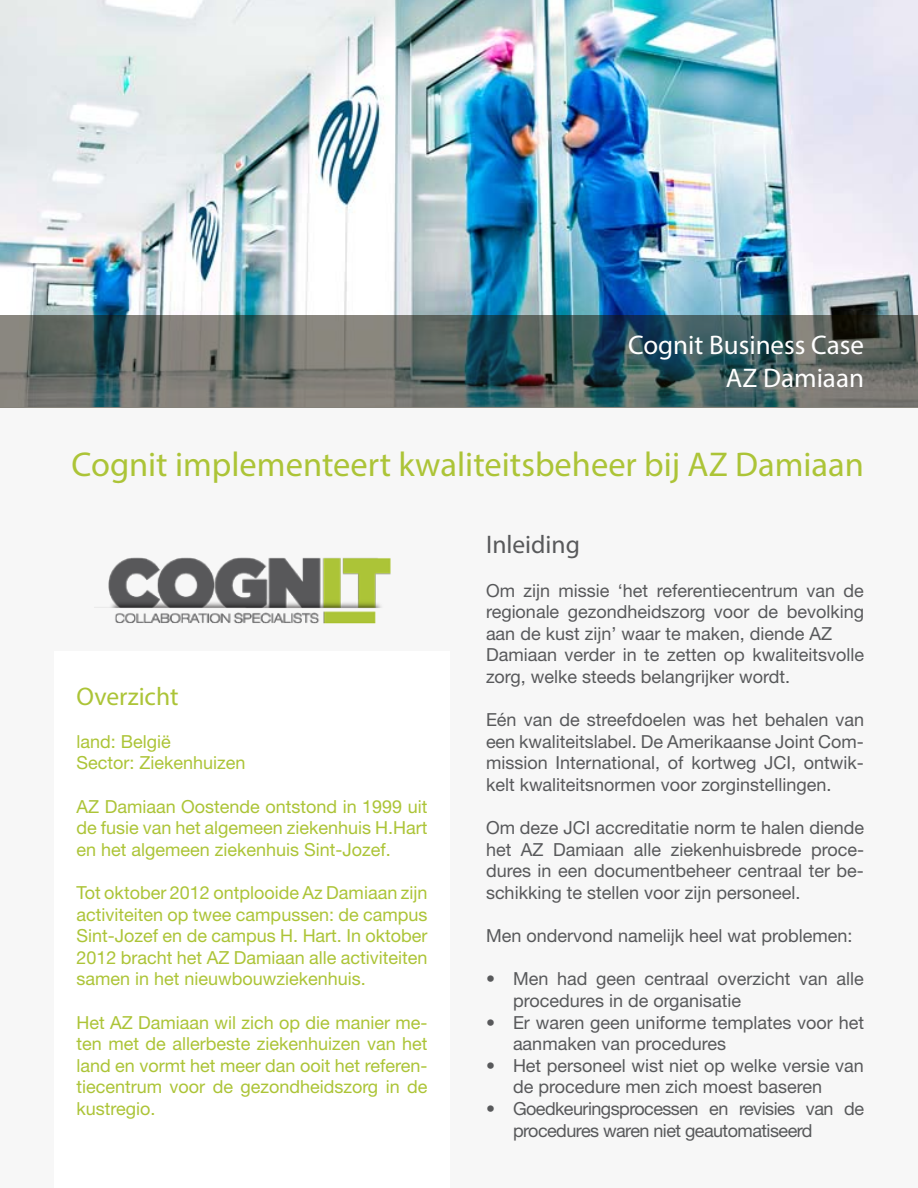
<style>
.page{position:relative;width:918px;height:1188px;background:#fff}
.page>*{position:absolute;margin:0;border:0;box-sizing:border-box;transform-origin:0 0}
.t1{font:34.5px "Myriad Pro";color:#acc437}
.t2{font:27px/32.4px "Myriad Pro";color:#fff;text-align:right}
.t3{font:25.5px "Myriad Pro";color:#58595b}
.t4{font:25.5px "Myriad Pro";color:#acc437}
.t5{font:18px/21.6px "Helvetica Neue LT Std";color:#58595b}
.t6{font:18px/21.6px "Helvetica Neue LT Std";color:#acc437;text-align:justify}
.t7{font:18px/21.6px "Helvetica Neue LT Std";letter-spacing:-.03em;color:#58595b}
</style>
<div class="page">
<div style="left:0;top:408px;width:918px;height:780px;background:#f7f7f7"></div>
<div style="left:54px;top:652px;width:396px;height:536px;background:#fff"></div>
<img style="left:0;top:0;width:918px;height:315px">
<svg style="left:0;top:315px;width:918px;height:93px;background:#576664"></svg>
<img style="left:94px;top:557px;width:297px;height:67px">
<h2 class="t2" style="left:628px;top:329px;width:237px">Cognit Business Case<br>AZ Damiaan</h2>
<h1 class="t1" style="left:71px;top:443px;width:794px">Cognit implementeert kwaliteitsbeheer bij AZ Damiaan</h1>
<h3 class="t4" style="left:76px;top:680px;width:104px">Overzicht</h3>
<p class="t6" style="left:76px;top:730px;width:171px">land: België<br>Sector: Ziekenhuizen</p>
<p class="t6" style="left:76px;top:795px;width:353px">AZ Damiaan Oostende ontstond in 1999 uit de fusie van het algemeen ziekenhuis H.Hart en het algemeen ziekenhuis Sint-Jozef.</p>
<p class="t6" style="left:76px;top:881px;width:353px">Tot oktober 2012 ontplooide Az Damiaan zijn activiteiten op twee campussen: de campus Sint-Jozef en de campus H. Hart. In oktober 2012 bracht het AZ Damiaan alle activiteiten samen in het nieuwbouwziekenhuis.</p>
<p class="t6" style="left:76px;top:1011px;width:353px">Het AZ Damiaan wil zich op die manier me&shy;ten met de allerbeste ziekenhuizen van het land en vormt het meer dan ooit het referen&shy;tiecentrum voor de gezondheidszorg in de kustregio.</p>
<h3 class="t3" style="left:486px;top:529px;width:96px">Inleiding</h3>
<p class="t5" style="left:486px;top:579px;width:380px">Om zijn missie ‘het referentiecentrum van de regionale gezondheidszorg voor de bevolking aan de kust zijn’ waar te maken, diende AZ Damiaan verder in te zetten op kwaliteitsvolle zorg, welke steeds belangrijker wordt.</p>
<p class="t5" style="left:486px;top:709px;width:380px;text-align:justify">Eén van de streefdoelen was het behalen van een kwaliteitslabel. De Amerikaanse Joint Com&shy;mission International, of kortweg JCI, ontwik&shy;kelt kwaliteitsnormen voor zorginstellingen.</p>
<p class="t5" style="left:486px;top:817px;width:380px;text-align:justify">Om deze JCI accreditatie norm te halen diende het AZ Damiaan alle ziekenhuisbrede proce&shy;dures in een documentbeheer centraal ter be&shy;schikking te stellen voor zijn personeel.</p>
<p class="t5" style="left:486px;top:925px;width:368px">Men ondervond namelijk heel wat problemen:</p>
<p class="t5" style="left:513px;top:968px;width:352px;text-indent:-27px">• Men had geen centraal overzicht van alle procedures in de organisatie</p>
<p class="t5" style="left:513px;top:1011px;width:353px;text-indent:-27px">• Er waren geen uniforme templates voor het aanmaken van procedures</p>
<p class="t5" style="left:513px;top:1054px;width:352px;text-indent:-27px">• Het personeel wist niet op welke versie van de procedure men zich moest baseren</p>
<p class="t7" style="left:513px;top:1098px;width:352px;text-indent:-27px">• Goedkeuringsprocessen en revisies van de procedures waren niet geautomatiseerd</p>
</div>
